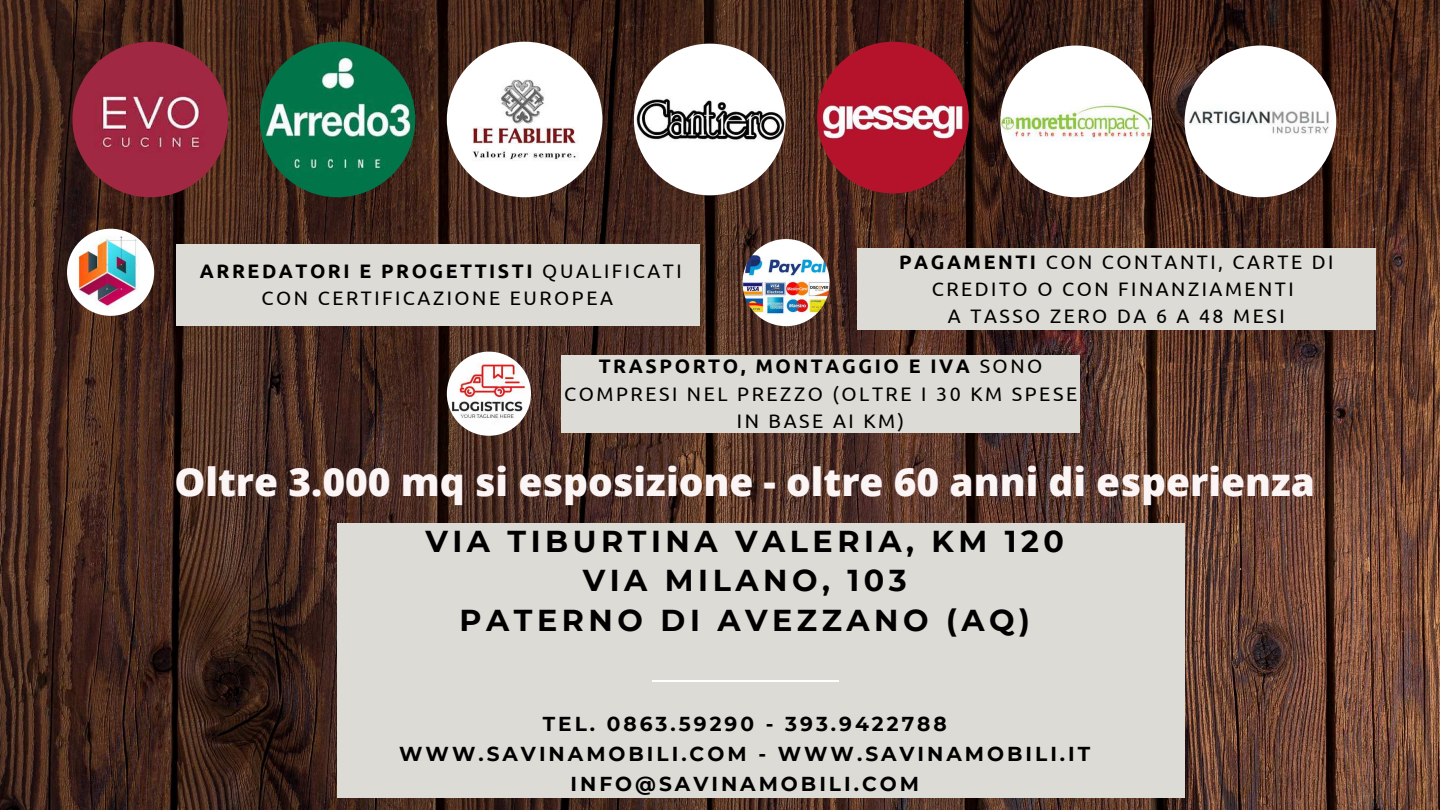
<style>
.page{position:relative;width:1440px;height:810px;background:#fff}
.page>*{position:absolute;margin:0;border:0;box-sizing:border-box;transform-origin:0 0}
.t1{font:800 38.9px "Open Sans";color:#fcf5f6}
.t2{font:700 30.2px/39.6px "Montserrat";letter-spacing:.15em;color:#000;text-align:center}
.t3{font:700 20.1px/29.7px "Montserrat";letter-spacing:.15em;color:#000;text-align:center}
.t4{font:19.6px/27.3px "Ubuntu";letter-spacing:.13em;color:#000;text-align:center}
.t5{font:19.5px/27.3px "Ubuntu";letter-spacing:.13em;color:#000;text-align:center}
.s1{font-weight:700}
</style>
<div class="page">
<img style="left:0;top:0;width:1440px;height:810px">
<div style="left:338px;top:523px;width:847px;height:275px;background:#dddbd5"></div>
<hr style="left:652px;top:680px;width:187px;height:2px;background:#fff">
<div style="left:177px;top:244px;width:523px;height:82px;background:#dddbd5"></div>
<div style="left:857px;top:248px;width:519px;height:82px;background:#dddbd5"></div>
<div style="left:561px;top:355px;width:519px;height:78px;background:#dddbd5"></div>
<img style="left:72px;top:42px;width:156px;height:155px;border-radius:50%">
<img style="left:260px;top:42px;width:155px;height:155px;border-radius:50%">
<img style="left:447px;top:42px;width:155px;height:155px;border-radius:50%">
<img style="left:67px;top:229px;width:87px;height:87px;border-radius:50%">
<img style="left:742px;top:239px;width:88px;height:87px;border-radius:50%">
<img style="left:447px;top:352px;width:84px;height:84px;border-radius:50%">
<img style="left:634px;top:44px;width:152px;height:151px;border-radius:50%">
<img style="left:817px;top:42px;width:152px;height:151px;border-radius:50%">
<img style="left:1000px;top:46px;width:152px;height:151px;border-radius:50%">
<img style="left:1185px;top:46px;width:151px;height:151px;border-radius:50%">
<p class="t5" style="left:899px;top:247px;width:436px"><span class="s1">PAGAMENTI</span> CON CONTANTI, CARTE DI<br>CREDITO O CON FINANZIAMENTI<br>A TASSO ZERO DA 6 A 48 MESI</p>
<p class="t4" style="left:564px;top:352px;width:515px"><span class="s1">TRASPORTO, MONTAGGIO E IVA</span> SONO<br>COMPRESI NEL PREZZO (OLTRE I 30 KM SPESE<br>IN BASE AI KM)</p>
<p class="t5" style="left:200px;top:256px;width:483px"><span class="s1">ARREDATORI E PROGETTISTI</span> QUALIFICATI<br>CON CERTIFICAZIONE EUROPEA</p>
<h1 class="t1" style="left:174px;top:452px;width:1142px">Oltre 3.000 mq si esposizione - oltre 60 anni di esperienza</h1>
<h2 class="t2" style="left:425px;top:520px;width:640px">VIA TIBURTINA VALERIA, KM 120<br>VIA MILANO, 103<br>PATERNO DI AVEZZANO (AQ)</h2>
<p class="t3" style="left:399px;top:708px;width:693px">TEL. 0863.59290 - 393.9422788<br>WWW.SAVINAMOBILI.COM - WWW.SAVINAMOBILI.IT<br>INFO@SAVINAMOBILI.COM</p>
</div>
